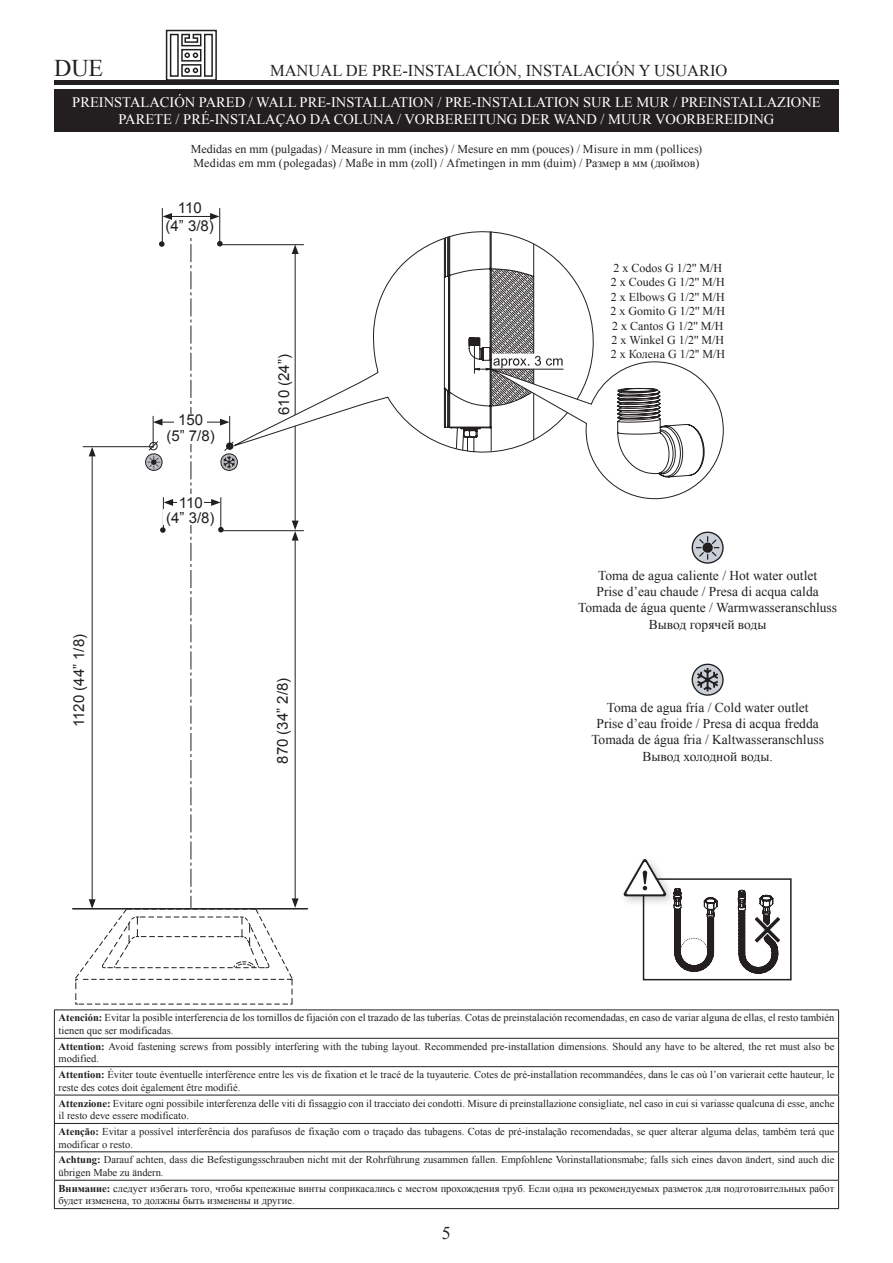
<style>
.page{position:relative;width:893px;height:1263px;background:#fff}
.page>*{position:absolute;margin:0;border:0;box-sizing:border-box;transform-origin:0 0}
.t1{font:24px "Times New Roman";color:#231f20}
.t2{font:18px "Times New Roman";color:#231f20}
.t3{font:16.5px "Times New Roman";color:#231f20}
.t4{font:15px/18px "Arial";color:#231f20;text-align:center}
.t5{font:14.55px/17.4px "Times New Roman";color:#fff;text-align:center}
.t6{font:13.5px/16.2px "Times New Roman";color:#231f20;text-align:center}
.t7{font:12px/14.4px "Times New Roman";color:#231f20}
.t8{font:10.5px/12.6px "Times New Roman";color:#231f20}
.s1{font-weight:700}
</style>
<div class="page">
<hr style="left:54px;top:81px;width:785px;height:4px;background:#231f20">
<svg style="left:165px;top:29px;width:53px;height:52px"></svg>
<hr style="left:170px;top:216px;width:42px;height:1px;background:#231f20">
<svg style="left:210px;top:213px;width:9px;height:7px"></svg>
<svg style="left:163px;top:213px;width:9px;height:7px"></svg>
<svg style="left:691px;top:663px;width:33px;height:33px"></svg>
<hr style="left:54px;top:1009px;width:785px;height:1px;background:#231f20">
<hr style="left:54px;top:1038px;width:785px;height:1px;background:#231f20">
<hr style="left:54px;top:1066px;width:785px;height:1px;background:#231f20">
<hr style="left:54px;top:1095px;width:785px;height:1px;background:#231f20">
<hr style="left:54px;top:1123px;width:785px;height:1px;background:#231f20">
<hr style="left:54px;top:1151px;width:785px;height:1px;background:#231f20">
<hr style="left:54px;top:1180px;width:785px;height:1px;background:#231f20">
<svg style="left:54px;top:1010px;width:1px;height:198px"></svg>
<svg style="left:838px;top:1010px;width:1px;height:198px"></svg>
<hr style="left:54px;top:1208px;width:785px;height:1px;background:#231f20">
<div style="left:643px;top:878px;width:149px;height:102px;border:2px solid #231f20"></div>
<svg style="left:624px;top:859px;width:157px;height:115px"></svg>
<hr style="left:73px;top:908px;width:234px;height:1px;background:#231f20">
<hr style="left:162px;top:208px;width:1px;height:36px;background:#231f20">
<hr style="left:219px;top:208px;width:1px;height:36px;background:#231f20">
<hr style="left:221px;top:530px;width:83px;height:1px;background:#231f20">
<svg style="left:74px;top:238px;width:225px;height:767px"></svg>
<svg style="left:229px;top:238px;width:214px;height:219px"></svg>
<svg style="left:443px;top:231px;width:281px;height:333px"></svg>
<div style="left:54px;top:89px;width:785px;height:43px;background:#231f20"></div>
<h1 class="t1" style="left:54px;top:52px;width:51px">DUE</h1>
<h3 class="t3" style="left:270px;top:60px;width:459px">MANUAL DE PRE-INSTALACIÓN, INSTALACIÓN Y USUARIO</h3>
<h3 class="t5" style="left:72px;top:93px;width:750px">PREINSTALACIÓN PARED / WALL PRE-INSTALLATION / PRE-INSTALLATION SUR LE MUR / PREINSTALLAZIONE<br>PARETE / PRÉ-INSTALAÇAO DA COLUNA / VORBEREITUNG DER WAND / MUUR VOORBEREIDING</h3>
<p class="t7" style="left:191px;top:141px;width:513px">Medidas en mm (pulgadas) / Measure in mm (inches) / Mesure en mm (pouces) / Misure in mm (pollices)<br>Medidas em mm (polegadas) / Maße in mm (zoll) / Afmetingen in mm (duim) / Размер в мм (дюймов)</p>
<h3 class="t4" style="left:70px;top:727px;width:95px;rotate:-90deg">1120 (44” 1/8)</h3>
<h3 class="t4" style="left:166px;top:199px;width:50px">110<br>(4” 3/8)</h3>
<h3 class="t4" style="left:166px;top:412px;width:50px;line-height:15.9px">150<br>(5” 7/8)</h3>
<h3 class="t4" style="left:179px;top:493px;width:25px">110</h3>
<h3 class="t4" style="left:166px;top:509px;width:50px">(4” 3/8)</h3>
<h3 class="t4" style="left:275px;top:415px;width:62px;rotate:-90deg">610 (24”)</h3>
<h3 class="t4" style="left:274px;top:764px;width:87px;rotate:-90deg">870 (34” 2/8)</h3>
<p class="t7" style="left:610px;top:261px;width:116px">2 x Codos G 1/2'' M/H<br>2 x Coudes G 1/2'' M/H<br>2 x Elbows G 1/2'' M/H<br>2 x Gomito G 1/2'' M/H<br>2 x Cantos G 1/2'' M/H<br>2 x Winkel G 1/2'' M/H<br>2 x Колена G 1/2'' M/H</p>
<p class="t6" style="left:578px;top:567px;width:261px">Toma de agua caliente / Hot water outlet<br>Prise d’eau chaude / Presa di acqua calda Tomada de água quente / Warmwasseranschluss Вывод горячей воды</p>
<p class="t6" style="left:591px;top:699px;width:234px">Toma de agua fría / Cold water outlet<br>Prise d’eau froide / Presa di acqua fredda Tomada de água fria / Kaltwasseranschluss Вывод холодной воды.</p>
<p class="t8" style="left:59px;top:1011px;width:777px"><span class="s1">Atención:</span> Evitar la posible interferencia de los tornillos de fijación con el trazado de las tuberías. Cotas de preinstalación recomendadas, en caso de variar alguna de ellas, el resto también tienen que ser modificadas.</p>
<p class="t8" style="left:59px;top:1040px;width:777px"><span class="s1">Attention:</span> Avoid fastening screws from possibly interfering with the tubing layout. Recommended pre-installation dimensions. Should any have to be altered, the ret must also be modified.</p>
<p class="t8" style="left:59px;top:1068px;width:777px"><span class="s1">Attention:</span> Éviter toute éventuelle interférence entre les vis de fixation et le tracé de la tuyauterie. Cotes de pré-installation recommandées, dans le cas où l’on varierait cette hauteur, le reste des cotes doit également être modifié.</p>
<p class="t8" style="left:59px;top:1096px;width:777px"><span class="s1">Attenzione:</span> Evitare ogni possibile interferenza delle viti di fissaggio con il tracciato dei condotti. Misure di preinstallazione consigliate, nel caso in cui si variasse qualcuna di esse, anche il resto deve essere modificato.</p>
<p class="t8" style="left:59px;top:1125px;width:777px"><span class="s1">Atenção:</span> Evitar a possível interferência dos parafusos de fixação com o traçado das tubagens. Cotas de pré-instalação recomendadas, se quer alterar alguma delas, também terá que modificar o resto.</p>
<p class="t8" style="left:59px;top:1153px;width:777px"><span class="s1">Achtung:</span> Darauf achten, dass die Befestigungsschrauben nicht mit der Rohrführung zusammen fallen. Empfohlene Vorinstallationsmabe; falls sich eines davon ändert, sind auch die übrigen Mabe zu ändern.</p>
<p class="t8" style="left:59px;top:1182px;width:777px"><span class="s1">Внимание:</span> следует избегать того, чтобы крепежные винты соприкасались с местом прохождения труб. Если одна из рекомендуемых разметок для подготовительных работ будет изменена, то должны быть изменены и другие.</p>
<h2 class="t2" style="left:442px;top:1221px;width:10px">5</h2>
</div>
